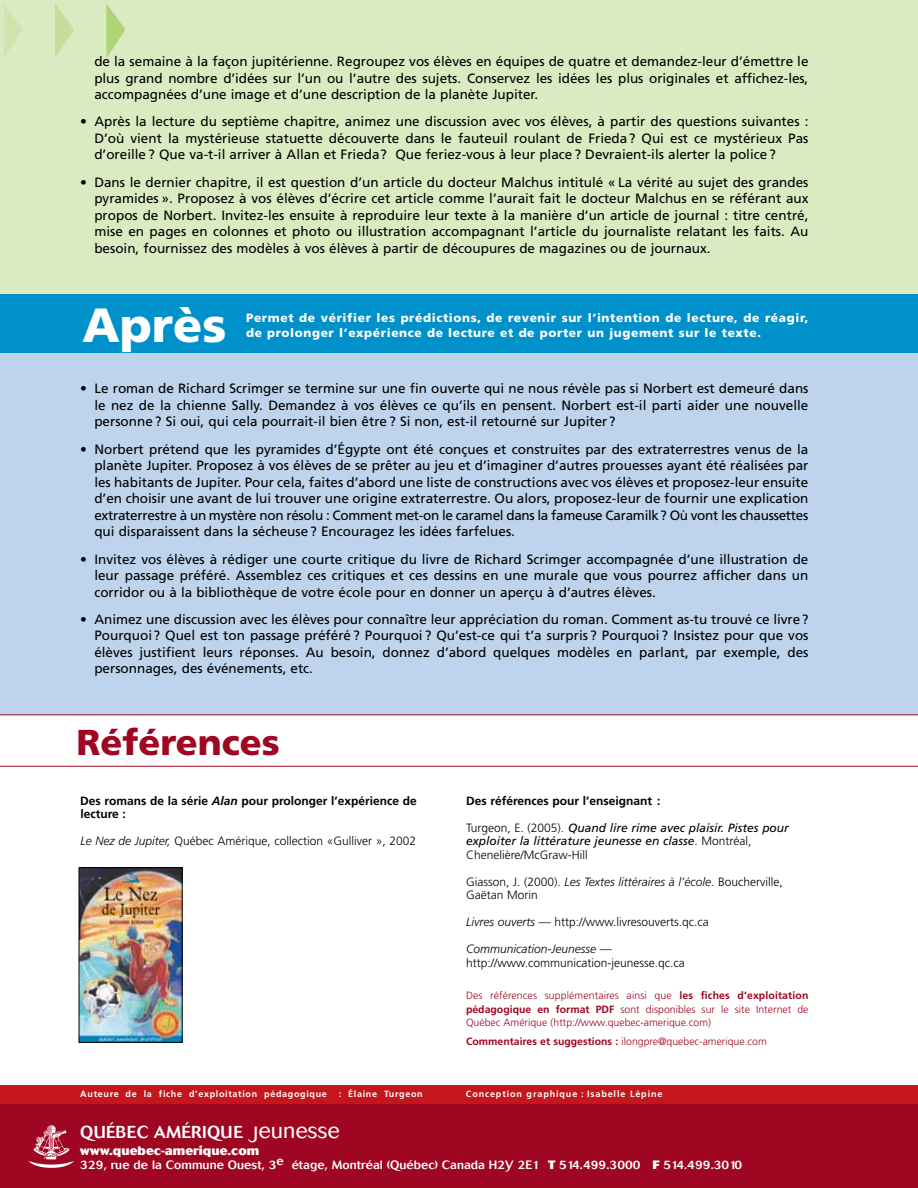
<style>
.page{position:relative;width:918px;height:1188px;background:#fff}
.page>*{position:absolute;margin:0;border:0;box-sizing:border-box;transform-origin:0 0}
.t1{font:900 48px "Frutiger";color:#fff}
.t2{font:900 36px "Frutiger";color:#9e0621}
.t3{font:500 17.1px "Cosmos";letter-spacing:.02em;color:#fff}
.t4{font:13.5px/16.5px "Frutiger";color:#000;text-align:justify}
.t5{font:300 12px/13.5px "Frutiger";color:#000}
.t6{font:900 12px/14.4px "Frutiger";letter-spacing:.05em;color:#fff}
.t7{font:italic 12px/13.5px "Frutiger";color:#000}
.t8{font:500 12px/14.4px "Cosmos";letter-spacing:.005em;color:#fff}
.t9{font:700 12px/13.5px "Frutiger";color:#000}
.t10{font:italic 300 12px "Frutiger";color:#000}
.t11{font:300 10.5px/13.5px "Frutiger";color:#9e0621;text-align:justify}
.t12{font:700 9px "Frutiger";letter-spacing:.075em;color:#fff}
.t13{font:700 9px "Frutiger";letter-spacing:.1em;color:#fff}
.s1{font-style:italic}
.s2{font-weight:300;font-style:normal}
.s3{font-weight:700}
.s4{font-weight:300;font-size:21.75px}
.s5{font-weight:800}
</style>
<div class="page">
<div style="left:0;top:1087px;width:918px;height:101px;background:#9e0621"></div>
<div style="left:0;top:0;width:918px;height:314px;background:#daebc1"></div>
<div style="left:0;top:319px;width:918px;height:407px;background:#bdd4ec"></div>
<svg style="left:28px;top:1125px;width:46px;height:43px"></svg>
<svg style="left:4px;top:4px;width:19px;height:53px"></svg>
<svg style="left:55px;top:4px;width:19px;height:54px"></svg>
<svg style="left:106px;top:3px;width:19px;height:55px"></svg>
<div style="left:0;top:1086px;width:918px;height:18px;background:#c4161c"></div>
<svg style="left:0;top:714px;width:918px;height:53px"></svg>
<div style="left:0;top:294px;width:918px;height:59px;background:#0091ca"></div>
<img style="left:81px;top:869px;width:99px;height:172px">
<div style="left:79px;top:867px;width:103px;height:176px;border:1px solid #000"></div>
<p class="t4" style="left:94px;top:53px;width:716px">de la semaine à la façon jupitérienne. Regroupez vos élèves en équipes de quatre et demandez-leur d’émettre le plus grand nombre d’idées sur l’un ou l’autre des sujets. Conservez les idées les plus originales et affichez-les, accompagnées d’une image et d’une description de la planète Jupiter.</p>
<p class="t4" style="left:94px;top:113px;width:716px;text-indent:-14px">• Après la lecture du septième chapitre, animez une discussion avec vos élèves, à partir des questions suivantes :<br>D’où vient la mystérieuse statuette découverte dans le fauteuil roulant de Frieda? Qui est ce mystérieux Pas d’oreille ? Que va-t-il arriver à Allan et Frieda? Que feriez-vous à leur place ? Devraient-ils alerter la police ?</p>
<p class="t4" style="left:94px;top:174px;width:716px;text-indent:-14px">• Dans le dernier chapitre, il est question d’un article du docteur Malchus intitulé « La vérité au sujet des grandes pyramides ». Proposez à vos élèves d’écrire cet article comme l’aurait fait le docteur Malchus en se référant aux propos de Norbert. Invitez-les ensuite à reproduire leur texte à la manière d’un article de journal : titre centré, mise en pages en colonnes et photo ou illustration accompagnant l’article du journaliste relatant les faits. Au besoin, fournissez des modèles à vos élèves à partir de découpures de magazines ou de journaux.</p>
<h1 class="t1" style="left:82px;top:296px;width:146px">Après</h1>
<p class="t4" style="left:94px;top:380px;width:716px;text-indent:-14px">• Le roman de Richard Scrimger se termine sur une fin ouverte qui ne nous révèle pas si Norbert est demeuré dans le nez de la chienne Sally. Demandez à vos élèves ce qu’ils en pensent. Norbert est-il parti aider une nouvelle personne ? Si oui, qui cela pourrait-il bien être ? Si non, est-il retourné sur Jupiter?</p>
<p class="t4" style="left:94px;top:441px;width:716px;text-indent:-14px">• Norbert prétend que les pyramides d’Égypte ont été conçues et construites par des extraterrestres venus de la planète Jupiter. Proposez à vos élèves de se prêter au jeu et d’imaginer d’autres prouesses ayant été réalisées par les habitants de Jupiter. Pour cela, faites d’abord une liste de constructions avec vos élèves et proposez-leur ensuite d’en choisir une avant de lui trouver une origine extraterrestre. Ou alors, proposez-leur de fournir une explication extraterrestre à un mystère non résolu : Comment met-on le caramel dans la fameuse Caramilk? Où vont les chaussettes qui disparaissent dans la sécheuse ? Encouragez les idées farfelues.</p>
<p class="t4" style="left:94px;top:550px;width:716px;text-indent:-14px">• Invitez vos élèves à rédiger une courte critique du livre de Richard Scrimger accompagnée d’une illustration de leur passage préféré. Assemblez ces critiques et ces dessins en une murale que vous pourrez afficher dans un corridor ou à la bibliothèque de votre école pour en donner un aperçu à d’autres élèves.</p>
<p class="t4" style="left:94px;top:611px;width:716px;text-indent:-14px">• Animez une discussion avec les élèves pour connaître leur appréciation du roman. Comment as-tu trouvé ce livre?<br>Pourquoi? Quel est ton passage préféré ? Pourquoi ? Qu’est-ce qui t’a surpris ? Pourquoi ? Insistez pour que vos élèves justifient leurs réponses. Au besoin, donnez d’abord quelques modèles en parlant, par exemple, des personnages, des événements, etc.</p>
<p class="t6" style="left:246px;top:311px;width:564px">Permet de vérifier les prédictions, de revenir sur l’intention de lecture, de réagir, de prolonger l’expérience de lecture et de porter un jugement sur le texte.</p>
<h2 class="t2" style="left:76px;top:720px;width:205px">Références</h2>
<p class="t9" style="left:80px;top:794px;width:338px">Des romans de la série <span class="s1">Alan</span> pour prolonger -l’expérience de lecture :</p>
<p class="t5" style="left:80px;top:834px;width:337px"><span class="s1">Le Nez de Jupiter,</span> Québec Amérique, collection «Gulliver », 2002</p>
<p class="t9" style="left:466px;top:794px;width:196px">Des références pour l’enseignant :</p>
<p class="t7" style="left:466px;top:821px;width:324px"><span class="s2">Turgeon, E. (2005).</span> Quand lire rime avec plaisir. Pistes pour exploiter la littérature jeunesse en classe<span class="s2">. Montréal,<br>Chenelière/McGraw-Hill</span></p>
<p class="t5" style="left:466px;top:875px;width:318px">Giasson, J. (2000). <span class="s1">Les Textes littéraires à l’école</span>. Boucherville,<br>Gaëtan Morin</p>
<p class="t5" style="left:466px;top:915px;width:244px"><span class="s1">Livres ouverts —</span> http://www.livresouverts.qc.ca</p>
<p class="t10" style="left:466px;top:942px;width:147px">Communication-Jeunesse —</p>
<p class="t5" style="left:466px;top:956px;width:220px">http://www.communication-jeunesse.qc.ca</p>
<p class="t11" style="left:466px;top:989px;width:344px">Des références supplémentaires ainsi que <span class="s3">les fiches d’exploitation pédagogique en format PDF</span> sont disponibles sur le site Internet de Québec Amérique (http://www.quebec-amerique.com)</p>
<p class="t11" style="left:466px;top:1035px;width:302px"><span class="s3">Commentaires et suggestions :</span> ilongpre@quebec-amerique.com</p>
<p class="t12" style="left:80px;top:1088px;width:248px">Auteure de la fiche d’exploitation pédagogique</p>
<p class="t12" style="left:339px;top:1088px;width:85px">: Élaine Turgeon</p>
<p class="t13" style="left:466px;top:1088px;width:198px">Conception graphique : Isabelle Lépine</p>
<p class="t3" style="left:80px;top:1123px;width:261px">QUÉBEC AMÉRIQUE <span class="s4">Jeunesse</span></p>
<p class="t8" style="left:80px;top:1144px;width:663px"><span class="s5">www.quebec-amerique.com<br></span>329, rue de la Commune Ouest, 3e étage, Montréal (Québec) Canada H2Y 2E1 <span class="s5">T</span> 514.499.3000 <span class="s5">F</span> 514.499.3010</p>
</div>
